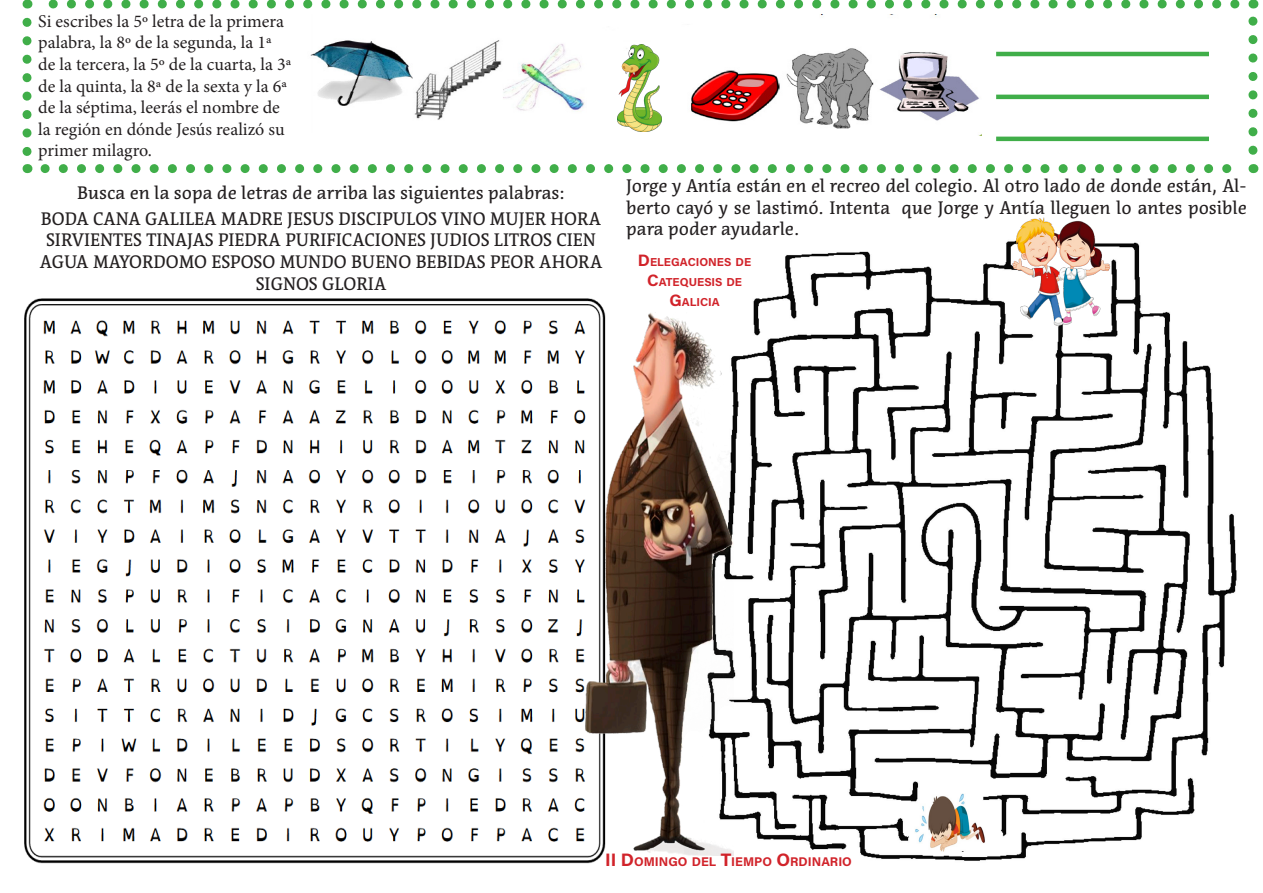
<style>
.page{position:relative;width:1263px;height:893px;background:#fff}
.page>*{position:absolute;margin:0;border:0;box-sizing:border-box;transform-origin:0 0}
.t1{font:18px/21.6px "Acuta";color:#231f20;text-align:center}
.t2{font:18px/21.6px "Minion Pro";color:#231f20}
.t3{font:12.6px "Acumin Variable Concept";color:#d1232a}
.t4{font:11.55px/19.8px "Acumin Variable Concept";color:#d1232a;text-align:center}
.s1{font-size:16.5px}
.s2{font-size:18px}
</style>
<div class="page">
<svg style="left:45px;top:164px;width:1187px;height:9px"></svg>
<svg style="left:48px;top:0;width:1187px;height:8px"></svg>
<svg style="left:23px;top:22px;width:9px;height:151px"></svg>
<svg style="left:1248px;top:0;width:9px;height:150px"></svg>
<img style="left:24px;top:298px;width:581px;height:566px">
<img style="left:697px;top:241px;width:540px;height:620px">
<img style="left:1011px;top:217px;width:99px;height:109px">
<img style="left:914px;top:793px;width:72px;height:58px">
<img style="left:574px;top:312px;width:160px;height:543px">
<img style="left:310px;top:14px;width:671px;height:121px">
<hr style="left:996px;top:52px;width:213px;height:4px;background:#40ae49">
<hr style="left:996px;top:95px;width:213px;height:4px;background:#40ae49">
<hr style="left:996px;top:137px;width:213px;height:4px;background:#40ae49">
<div style="left:607px;top:53px;width:64px;height:87px;background:#fff"></div>
<img style="left:617px;top:45px;width:45px;height:86px">
<p class="t2" style="left:38px;top:10px;width:254px">Si escribes la 5º letra de la primera palabra, la 8º de la segunda, la 1ª de la tercera, la 5º de la cuarta, la 3ª de la quinta, la 8ª de la sexta y la 6ª de la séptima, leerás el nombre de la región en dónde Jesús realizó su primer milagro.</p>
<p class="t1" style="left:77px;top:182px;width:489px">Busca en la sopa de letras de arriba las siguientes palabras:</p>
<p class="t1" style="left:40px;top:208px;width:564px">BODA CANA GALILEA MADRE JESUS DISCIPULOS VINO MUJER HORA SIRVIENTES TINAJAS PIEDRA PURIFICACIONES JUDIOS LITROS CIEN AGUA MAYORDOMO ESPOSO MUNDO BUENO BEBIDAS PEOR AHORA SIGNOS GLORIA</p>
<p class="t1" style="left:626px;top:175px;width:622px;text-align:justify">Jorge y Antía están en el recreo del colegio. Al otro lado de donde están, Al&shy;berto cayó y se lastimó. Intenta que Jorge y Antía lleguen lo antes posible para poder ayudarle.</p>
<p class="t4" style="left:638px;top:252px;width:115px"><span class="s1">D</span>ELEGACIONES DE<br><span class="s1">C</span>ATEQUESIS DE<br><span class="s1">G</span>ALICIA</p>
<p class="t3" style="left:605px;top:853px;width:248px"><span class="s2">II</span> <span class="s2">D</span>OMINGO DEL <span class="s2">T</span>IEMPO <span class="s2">O</span>RDINARIO</p>
</div>
